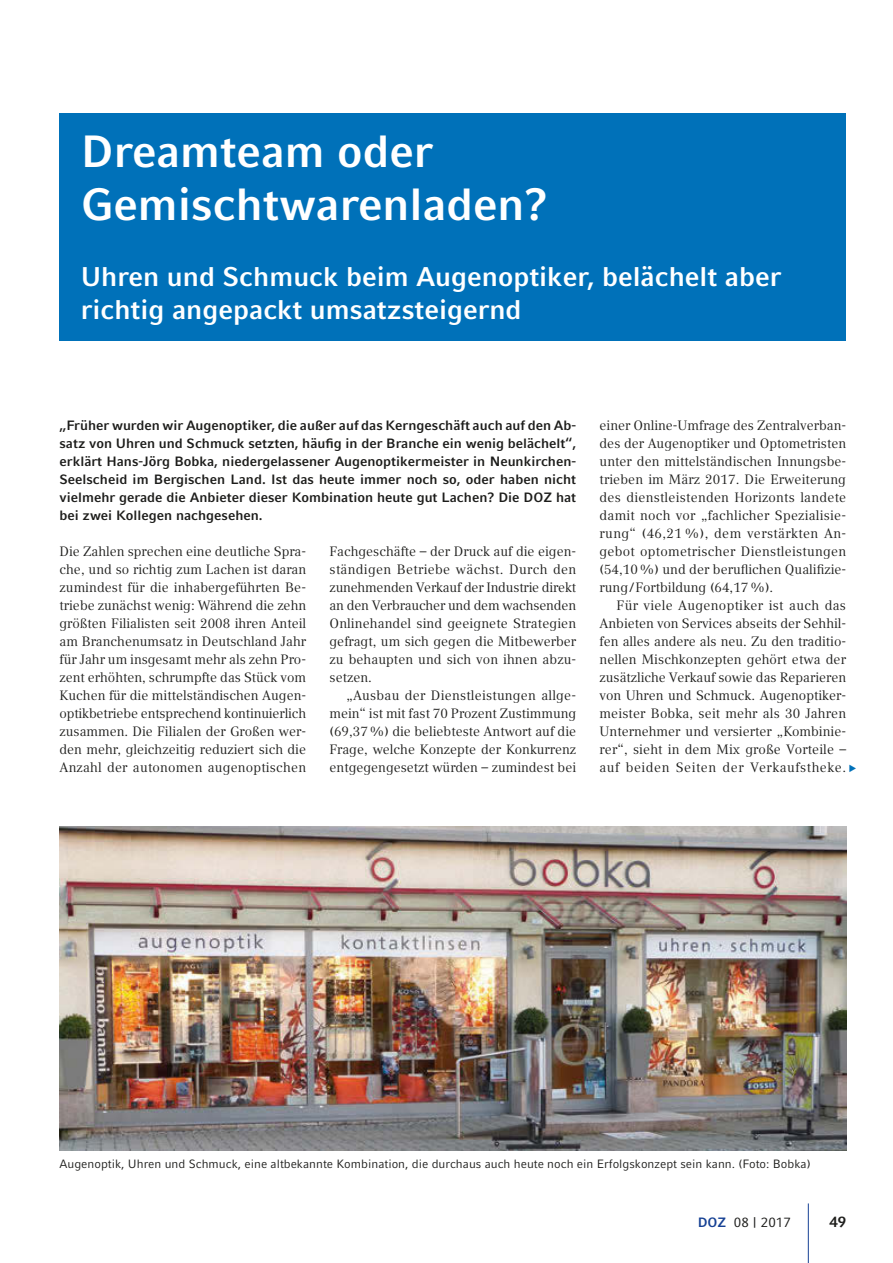
<style>
.page{position:relative;width:893px;height:1263px;background:#fff}
.page>*{position:absolute;margin:0;border:0;box-sizing:border-box;transform-origin:0 0}
.t1{font:700 45px/52.5px "Compatil Fact LT Pro";color:#fff}
.t2{font:700 27px/33px "Compatil Fact LT Pro";color:#fff}
.t3{font:700 15px "Compatil Fact LT Pro";color:#1d1d1b}
.t4{font:13.5px/18px "Compatil Text LT Pro";color:#1d1d1b;text-align:justify}
.t5{font:700 13.5px/18px "Compatil Fact LT Pro";color:#1d1d1b;text-align:justify}
.t6{font:13.5px "Compatil Fact LT Pro";color:#1d1d1b}
.t7{font:12px "Compatil Fact LT Pro";color:#1d1d1b}
.t8{font:700 9px "Lucida Grande";color:#0071b9}
.s1{font-weight:700;color:#164194}
</style>
<div class="page">
<hr style="left:808px;top:1203px;width:1px;height:60px;background:#164194">
<div style="left:60px;top:113px;width:786px;height:227px;background:#0071b9"></div>
<img style="left:60px;top:826px;width:786px;height:324px">
<h1 class="t1" style="left:81px;top:126px;width:468px">Dreamteam oder<br>Gemischtwarenladen?</h1>
<h2 class="t2" style="left:81px;top:260px;width:702px">Uhren und Schmuck beim Augenoptiker, belächelt aber richtig angepackt umsatzsteigernd</h2>
<p class="t5" style="left:60px;top:417px;width:518px">„Früher wurden wir Augenoptiker, die außer auf das Kerngeschäft auch auf den Ab&shy;satz von Uhren und Schmuck setzten, häufig in der Branche ein wenig belächelt“, erklärt Hans-Jörg Bobka, niedergelassener Augenoptikermeister in Neunkirchen-Seelscheid im Bergischen Land. Ist das heute immer noch so, oder haben nicht vielmehr gerade die Anbieter dieser Kombination heute gut Lachen? Die DOZ hat bei zwei Kollegen nachgesehen.</p>
<p class="t4" style="left:60px;top:543px;width:248px">Die Zahlen sprechen eine deutliche Spra&shy;che, und so richtig zum Lachen ist daran zumindest für die inhabergeführten Be&shy;triebe zunächst wenig: Während die zehn größten Filialisten seit 2008 ihren Anteil am Branchenumsatz in Deutschland Jahr für Jahr um insgesamt mehr als zehn Pro&shy;zent erhöhten, schrumpfte das Stück vom Kuchen für die mittelständischen Augen&shy;optikbetriebe entsprechend kontinuierlich zusammen. Die Filialen der Großen wer&shy;den mehr, gleichzeitig reduziert sich die Anzahl der autonomen augenoptischen</p>
<p class="t4" style="left:330px;top:543px;width:248px">Fachgeschäfte – der Druck auf die eigen&shy;ständigen Betriebe wächst. Durch den zunehmenden Verkauf der Industrie direkt an den Verbraucher und dem wachsenden Onlinehandel sind geeignete Strategien gefragt, um sich gegen die Mitbewerber zu behaupten und sich von ihnen abzu&shy;setzen.</p>
<p class="t4" style="left:330px;top:687px;width:248px;text-indent:17px">„Ausbau der Dienstleistungen allge&shy;mein“ ist mit fast 70 Prozent Zustimmung (69,37 %) die beliebteste Antwort auf die Frage, welche Konzepte der Konkurrenz entgegengesetzt würden – zumindest bei</p>
<p class="t4" style="left:600px;top:417px;width:248px">einer Online-Umfrage des Zentralverban&shy;des der Augenoptiker und Optometristen unter den mittelständischen Innungsbe&shy;trieben im März 2017. Die Erweiterung des dienstleistenden Horizonts landete damit noch vor „fachlicher Spezialisie&shy;rung“ (46,21%), dem verstärkten An&shy;gebot optometrischer Dienstleistungen (54,10 %) und der beruflichen Qualifizie&shy;rung / Fortbildung (64,17 %).</p>
<p class="t4" style="left:600px;top:597px;width:248px;text-indent:17px">Für viele Augenoptiker ist auch das Anbieten von Services abseits der Sehhil&shy;fen alles andere als neu. Zu den traditio&shy;nellen Mischkonzepten gehört etwa der zusätzliche Verkauf sowie das Reparieren von Uhren und Schmuck. Augenoptiker&shy;meister Bobka, seit mehr als 30 Jahren Unternehmer und versierter „Kombinie&shy;rer“, sieht in dem Mix große Vorteile – auf beiden Seiten der Verkaufstheke.</p>
<p class="t8" style="left:849px;top:762px;width:9px">►</p>
<p class="t7" style="left:60px;top:1157px;width:753px">Augenoptik, Uhren und Schmuck, eine altbekannte Kombination, die durchaus auch heute noch ein Erfolgskonzept sein kann. (Foto: Bobka)</p>
<p class="t6" style="left:698px;top:1214px;width:95px"><span class="s1">DOZ</span> 08 | 2017</p>
<p class="t3" style="left:829px;top:1213px;width:18px">49</p>
</div>
